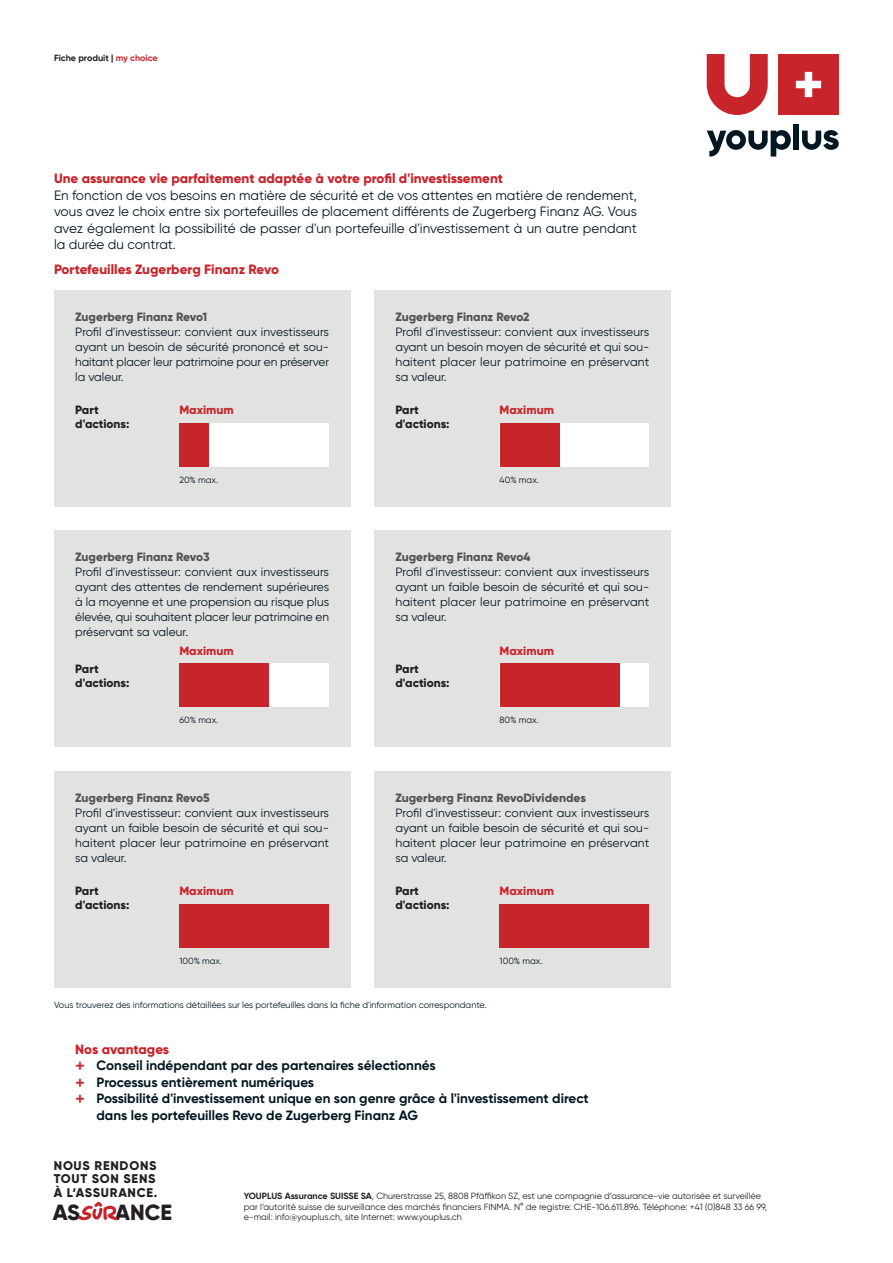
<style>
.page{position:relative;width:893px;height:1263px;background:#fff}
.page>*{position:absolute;margin:0;border:0;box-sizing:border-box;transform-origin:0 0}
.t1{font:800 21.9px "Gilroy";letter-spacing:-.005em;color:#231f20}
.t2{font:13.5px/16.5px "Gilroy";color:#031722;text-align:justify}
.t3{font:700 13.5px "Gilroy";color:#031722}
.t4{font:800 13.5px "Gilroy";color:#c8242b}
.t5{font:800 12.6px/13.6px "Gilroy";letter-spacing:.06em;color:#231f20}
.t6{font:12px/15px "Gilroy";color:#031722;text-align:justify}
.t7{font:800 12px "Gilroy";color:#515251}
.t8{font:800 12px/13.5px "Gilroy";color:#231f20}
.t9{font:800 12px "Gilroy";color:#c8242b}
.t10{font:9px/10.5px "Gilroy";color:#231f20}
.t11{font:9px "Gilroy";color:#031722}
.t12{font:700 9px "Gilroy";color:#231f20}
.s1{color:#c8242b}
.s2{font-weight:600;font-size:18px;color:#c8242b}
.s3{font-weight:700}
</style>
<div class="page">
<svg style="left:778px;top:54px;width:61px;height:61px;background:#cc363d"></svg>
<svg style="left:707px;top:54px;width:61px;height:61px"></svg>
<div style="left:793px;top:124px;width:6px;height:26px;background:#031722"></div>
<svg style="left:802px;top:130px;width:37px;height:20px"></svg>
<svg style="left:707px;top:130px;width:84px;height:27px"></svg>
<svg style="left:78px;top:1202px;width:40px;height:18px"></svg>
<div style="left:54px;top:290px;width:296px;height:217px;background:#e2e2e1"></div>
<div style="left:54px;top:530px;width:296px;height:217px;background:#e2e2e1"></div>
<div style="left:54px;top:771px;width:296px;height:216px;background:#e2e2e1"></div>
<div style="left:179px;top:423px;width:150px;height:44px;background:#fff"></div>
<div style="left:179px;top:664px;width:150px;height:43px;background:#fff"></div>
<div style="left:179px;top:904px;width:150px;height:43px;background:#c8242b"></div>
<div style="left:179px;top:423px;width:30px;height:44px;background:#c8242b"></div>
<div style="left:179px;top:664px;width:90px;height:43px;background:#c8242b"></div>
<div style="left:374px;top:290px;width:296px;height:217px;background:#e2e2e1"></div>
<div style="left:374px;top:530px;width:296px;height:217px;background:#e2e2e1"></div>
<div style="left:374px;top:771px;width:296px;height:216px;background:#e2e2e1"></div>
<div style="left:500px;top:423px;width:149px;height:44px;background:#fff"></div>
<div style="left:500px;top:664px;width:149px;height:43px;background:#fff"></div>
<div style="left:500px;top:904px;width:149px;height:43px;background:#c8242b"></div>
<div style="left:500px;top:423px;width:59px;height:44px;background:#c8242b"></div>
<div style="left:500px;top:664px;width:119px;height:43px;background:#c8242b"></div>
<p class="t12" style="left:54px;top:52px;width:105px">Fiche produit | <span class="s1">my choice</span></p>
<p class="t4" style="left:54px;top:170px;width:451px">Une assurance vie parfaitement adaptée à votre profil d'investissement</p>
<p class="t2" style="left:54px;top:186px;width:584px">En fonction de vos besoins en matière de sécurité et de vos attentes en matière de rendement, vous avez le choix entre six portefeuilles de placement différents de Zugerberg Finanz AG. Vous avez également la possibilité de passer d'un portefeuille d'investissement à un autre pendant la durée du contrat.</p>
<p class="t4" style="left:54px;top:261px;width:227px">Portefeuilles Zugerberg Finanz Revo</p>
<p class="t7" style="left:75px;top:309px;width:134px">Zugerberg Finanz Revo1</p>
<p class="t6" style="left:75px;top:324px;width:255px">Profil d'investisseur: convient aux investisseurs ayant un besoin de sécurité prononcé et sou&shy;haitant placer leur patrimoine pour en préserver la valeur.</p>
<p class="t7" style="left:395px;top:309px;width:136px">Zugerberg Finanz Revo2</p>
<p class="t6" style="left:395px;top:324px;width:255px">Profil d'investisseur: convient aux investisseurs ayant un besoin moyen de sécurité et qui sou&shy;haitent placer leur patrimoine en préservant sa valeur.</p>
<p class="t8" style="left:75px;top:403px;width:56px">Part d'actions:</p>
<p class="t9" style="left:179px;top:402px;width:56px">Maximum</p>
<p class="t8" style="left:395px;top:403px;width:56px">Part d'actions:</p>
<p class="t9" style="left:500px;top:402px;width:56px">Maximum</p>
<p class="t11" style="left:179px;top:474px;width:40px">20% max.</p>
<p class="t11" style="left:500px;top:474px;width:41px">40% max.</p>
<p class="t7" style="left:75px;top:549px;width:136px">Zugerberg Finanz Revo3</p>
<p class="t6" style="left:75px;top:564px;width:255px">Profil d'investisseur: convient aux investisseurs ayant des attentes de rendement supérieures à la moyenne et une propension au risque plus élevée, qui souhaitent placer leur patrimoine en préservant sa valeur.</p>
<p class="t7" style="left:395px;top:549px;width:136px">Zugerberg Finanz Revo4</p>
<p class="t6" style="left:395px;top:564px;width:255px">Profil d'investisseur: convient aux investisseurs ayant un faible besoin de sécurité et qui sou&shy;haitent placer leur patrimoine en préservant sa valeur.</p>
<p class="t9" style="left:179px;top:643px;width:56px">Maximum</p>
<p class="t9" style="left:500px;top:643px;width:56px">Maximum</p>
<p class="t8" style="left:75px;top:662px;width:56px">Part d'actions:</p>
<p class="t8" style="left:395px;top:662px;width:56px">Part d'actions:</p>
<p class="t11" style="left:179px;top:715px;width:40px">60% max.</p>
<p class="t11" style="left:500px;top:715px;width:41px">80% max.</p>
<p class="t7" style="left:75px;top:790px;width:136px">Zugerberg Finanz Revo5</p>
<p class="t6" style="left:75px;top:805px;width:255px">Profil d'investisseur: convient aux investisseurs ayant un faible besoin de sécurité et qui sou&shy;haitent placer leur patrimoine en préservant sa valeur.</p>
<p class="t7" style="left:395px;top:790px;width:192px">Zugerberg Finanz RevoDividendes</p>
<p class="t6" style="left:395px;top:805px;width:255px">Profil d'investisseur: convient aux investisseurs ayant un faible besoin de sécurité et qui sou&shy;haitent placer leur patrimoine en préservant sa valeur.</p>
<p class="t8" style="left:75px;top:884px;width:56px">Part d'actions:</p>
<p class="t9" style="left:179px;top:883px;width:56px">Maximum</p>
<p class="t8" style="left:395px;top:884px;width:56px">Part d'actions:</p>
<p class="t9" style="left:500px;top:883px;width:56px">Maximum</p>
<p class="t11" style="left:179px;top:955px;width:44px">100% max.</p>
<p class="t11" style="left:500px;top:955px;width:44px">100% max.</p>
<p class="t11" style="left:54px;top:999px;width:434px">Vous trouverez des informations détaillées sur les portefeuilles dans la fiche d'information correspondante.</p>
<p class="t4" style="left:75px;top:1040px;width:95px">Nos avantages</p>
<p class="t3" style="left:75px;top:1057px;width:362px"><span class="s2">+</span> Conseil indépendant par des partenaires sélectionnés</p>
<p class="t3" style="left:75px;top:1073px;width:240px"><span class="s2">+</span> Processus entièrement numériques</p>
<p class="t3" style="left:75px;top:1090px;width:515px"><span class="s2">+</span> Possibilité d'investissement unique en son genre grâce à l'investissement direct</p>
<p class="t3" style="left:97px;top:1106px;width:323px">dans les portefeuilles Revo de Zugerberg Finanz AG</p>
<p class="t5" style="left:54px;top:1158px;width:105px">NOUS RENDONS<br>TOUT SON SENS<br>À L‘ASSURANCE.</p>
<h1 class="t1" style="left:53px;top:1198px;width:29px">AS</h1>
<h1 class="t1" style="left:115px;top:1198px;width:58px">ANCE</h1>
<p class="t10" style="left:244px;top:1191px;width:525px"><span class="s3">YOUPLUS Assurance SUISSE SA</span>, Churerstrasse 25, 8808 Pfäffikon SZ, est une compagnie d’assurance-vie autorisée et surveillée par l’autorité suisse de surveillance des marchés financiers FINMA. N° de registre: CHE-106.611.896. Téléphone: +41 (0)848 33 66 99, e-mail: info@youplus.ch, site Internet: www.youplus.ch</p>
</div>
